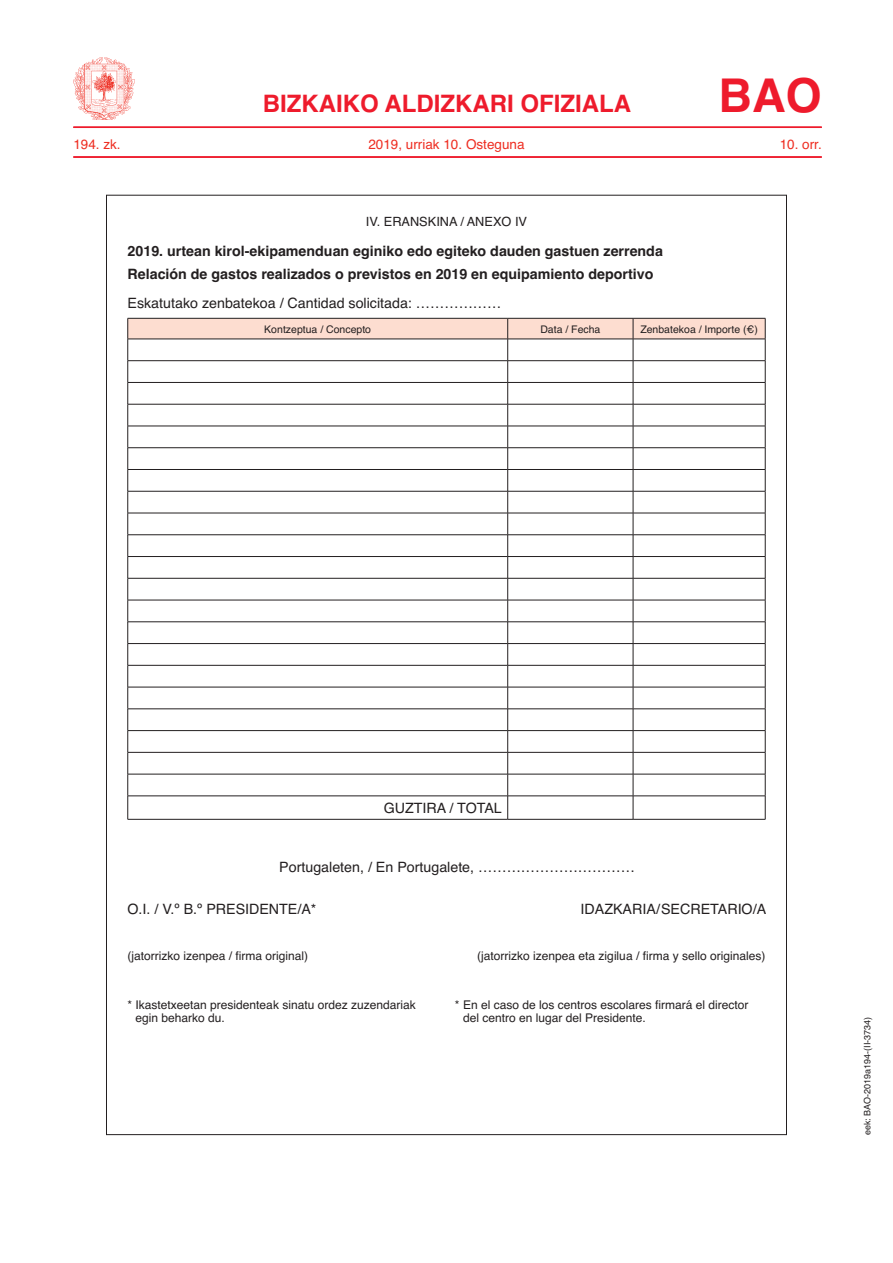
<style>
.page{position:relative;width:893px;height:1263px;background:#fff}
.page>*{position:absolute;margin:0;border:0;box-sizing:border-box;transform-origin:0 0}
.t1{font:700 46.5px "Helvetica";color:#ee1b2c}
.t2{font:700 24px "Helvetica";color:#ee1b2c}
.t3{font:14.25px "Helvetica";color:#231f20}
.t4{font:700 14.25px/22.2px "Helvetica";color:#231f20}
.t5{font:13.5px "Helvetica";color:#ee2e22}
.t6{font:12.75px "Helvetica";color:#231f20}
.t7{font:12px/13.5px "Helvetica";color:#231f20}
.t8{font:10.5px "Helvetica";color:#231f20}
.t9{font:9px "Helvetica";color:#231f20}
</style>
<div class="page">
<hr style="left:73px;top:126px;width:749px;height:2px;background:#ee1b2c">
<hr style="left:73px;top:156px;width:749px;height:2px;background:#ee1b2c">
<img style="left:74px;top:58px;width:61px;height:61px">
<hr style="left:128px;top:819px;width:380px;height:1px;background:#231f20">
<hr style="left:508px;top:819px;width:125px;height:1px;background:#231f20">
<hr style="left:633px;top:819px;width:132px;height:1px;background:#231f20">
<svg style="left:127px;top:318px;width:639px;height:501px"></svg>
<hr style="left:128px;top:339px;width:380px;height:1px;background:#231f20">
<hr style="left:508px;top:339px;width:125px;height:1px;background:#231f20">
<hr style="left:633px;top:339px;width:132px;height:1px;background:#231f20">
<h2 class="t2" style="left:263px;top:84px;width:370px">BIZKAIKO ALDIZKARI OFIZIALA</h2>
<h1 class="t1" style="left:718px;top:58px;width:105px">BAO</h1>
<p class="t5" style="left:73px;top:134px;width:49px">194. zk.</p>
<p class="t5" style="left:368px;top:134px;width:158px">2019, urriak 10. Osteguna</p>
<p class="t5" style="left:780px;top:134px;width:44px">10. orr.</p>
<p class="t6" style="left:366px;top:212px;width:163px">IV. ERANSKINA / ANEXO IV</p>
<p class="t4" style="left:128px;top:241px;width:537px">2019. urtean kirol-ekipamenduan eginiko edo egiteko dauden gastuen zerrenda<br>Relación de gastos realizados o previstos en 2019 en equipamiento deportivo</p>
<p class="t3" style="left:128px;top:292px;width:375px">Eskatutako zenbatekoa / Cantidad solicitada: ………………</p>
<p class="t8" style="left:264px;top:321px;width:108px">Kontzeptua / Concepto</p>
<p class="t8" style="left:540px;top:321px;width:62px">Data / Fecha</p>
<p class="t8" style="left:640px;top:321px;width:119px">Zenbatekoa / Importe (€)</p>
<p class="t3" style="left:384px;top:797px;width:120px">GUZTIRA / TOTAL</p>
<p class="t3" style="left:279px;top:856px;width:357px">Portugaleten, / En Portugalete, ……………………………</p>
<p class="t3" style="left:128px;top:897px;width:190px">O.I. / V.º B.º PRESIDENTE/A*</p>
<p class="t3" style="left:581px;top:897px;width:187px">IDAZKARIA / SECRETARIO/A</p>
<p class="t7" style="left:128px;top:949px;width:182px">(jatorrizko izenpea / firma original)</p>
<p class="t7" style="left:477px;top:949px;width:290px">(jatorrizko izenpea eta zigilua / firma y sello originales)</p>
<p class="t7" style="left:136px;top:998px;width:282px;text-indent:-8px">* Ikastetxeetan presidenteak sinatu ordez zuzendariak egin beharko du.</p>
<p class="t7" style="left:463px;top:998px;width:287px;text-indent:-8px">* En el caso de los centros escolares firmará el director del centro en lugar del Presidente.</p>
<p class="t9" style="left:860px;top:1135px;width:120px;rotate:-90deg">eek: BAO-2019a194-(II-3734)</p>
</div>
